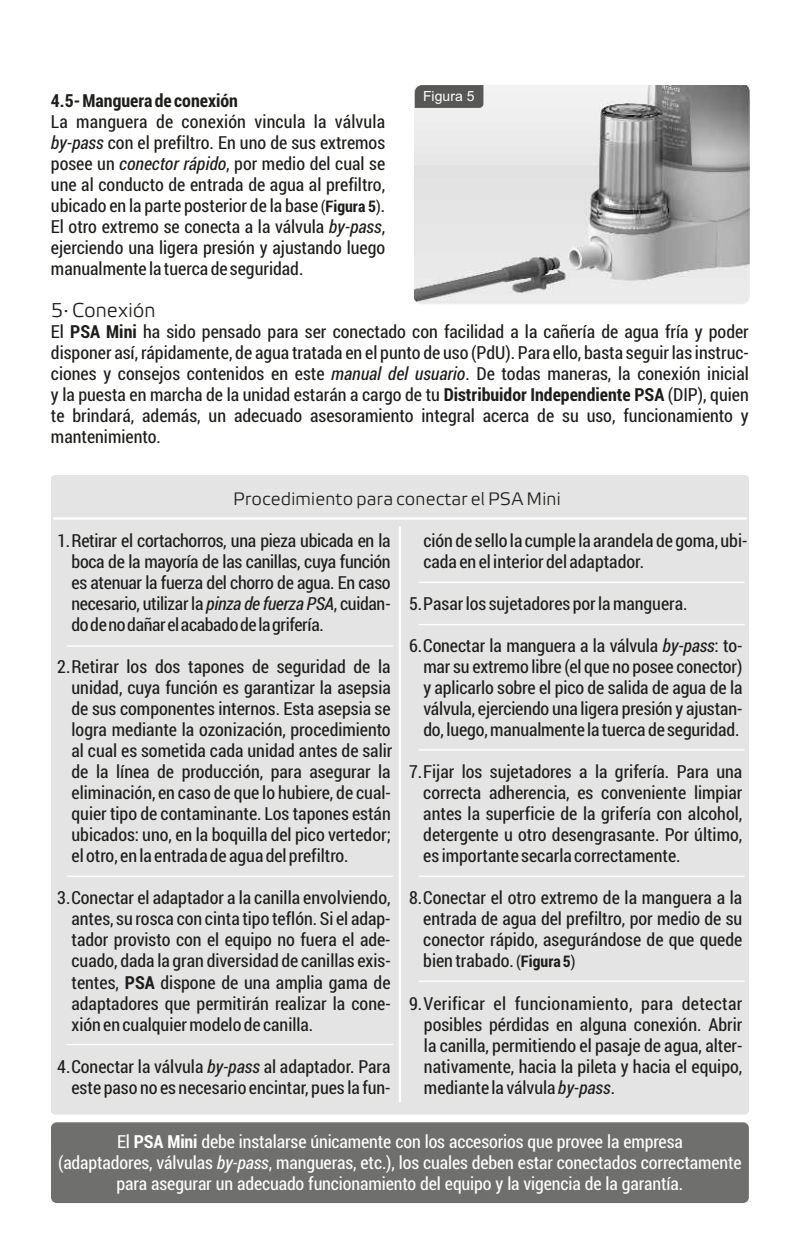
<style>
.page{position:relative;width:800px;height:1259px;background:#fff}
.page>*{position:absolute;margin:0;border:0;box-sizing:border-box;transform-origin:0 0}
.t1{font:20px "Etelka Light Pro";color:#1d1d1b}
.t2{font:18px/21px "Roboto Condensed";color:#1d1d1b;text-align:justify}
.t3{font:18px/21px "Roboto Condensed";letter-spacing:-.005em;color:#fff;text-align:center}
.t4{font:18px "Etelka Light Pro";letter-spacing:.01em;color:#1d1d1b}
.t5{font:700 18px "Roboto Condensed";color:#1d1d1b}
.t6{font:14px "Arial";color:#fff}
.s1{font-style:italic}
.s2{font-size:16px}
.s3{font-weight:700;font-size:16px}
.s4{font-weight:700}
</style>
<div class="page">
<div style="left:51px;top:1122px;width:697px;height:81px;background:#6f6f6e;border-radius:6px"></div>
<img style="left:414px;top:85px;width:334px;height:219px">
<svg style="left:414px;top:85px;width:69px;height:23px;background:#5b5b5a"></svg>
<div style="left:51px;top:475px;width:697px;height:639px;background:#e4e4e4"></div>
<hr style="left:67px;top:645px;width:325px;height:2px;background:#fff">
<hr style="left:398px;top:527px;width:3px;height:574px;background:#fff">
<hr style="left:54px;top:517px;width:691px;height:3px;background:#fff">
<hr style="left:67px;top:875px;width:325px;height:2px;background:#fff">
<hr style="left:419px;top:581px;width:325px;height:2px;background:#fff">
<hr style="left:67px;top:1043px;width:325px;height:2px;background:#fff">
<hr style="left:419px;top:624px;width:325px;height:1px;background:#fff">
<hr style="left:419px;top:749px;width:325px;height:1px;background:#fff">
<hr style="left:419px;top:875px;width:325px;height:2px;background:#fff">
<hr style="left:419px;top:980px;width:325px;height:2px;background:#fff">
<p class="t6" style="left:423px;top:91px;width:53px">Figura 5</p>
<p class="t5" style="left:51px;top:88px;width:188px">4.5- Manguera de conexión</p>
<p class="t2" style="left:51px;top:111px;width:335px">La manguera de conexión vincula la válvula <span class="s1">by-pass</span> con el prefiltro. En uno de sus extremos posee un <span class="s1">conector rápido</span>, por medio del cual se une al conducto de entrada de agua al prefiltro, ubicado en la parte posterior de la base <span class="s2">(</span><span class="s3">Figura 5</span><span class="s2">)</span>.<br>El otro extremo se conecta a la válvula <span class="s1">by-pass</span>, ejerciendo una ligera presión y ajustando luego manualmente la tuerca de seguridad.</p>
<p class="t1" style="left:51px;top:303px;width:106px">5· Conexión</p>
<p class="t2" style="left:51px;top:321px;width:699px">El <span class="s4">PSA Mini</span> ha sido pensado para ser conectado con facilidad a la cañería de agua fría y poder disponer así, rápidamente, de agua tratada en el punto de uso (PdU). Para ello, basta seguir las instruc&shy;ciones y consejos contenidos en este <span class="s1">manual del usuario</span>. De todas maneras, la conexión inicial y la puesta en marcha de la unidad estarán a cargo de tu <span class="s4">Distribuidor Independiente PSA</span> (DIP), quien te brindará, además, un adecuado asesoramiento integral acerca de su uso, funcionamiento y mantenimiento.</p>
<p class="t4" style="left:233px;top:492px;width:329px">Procedimiento para conectar el PSA Mini</p>
<p class="t2" style="left:423px;top:530px;width:325px">ción de sello la cumple la arandela de goma, ubi&shy;cada en el interior del adaptador.</p>
<p class="t2" style="left:409px;top:593px;width:280px">5. Pasar los sujetadores por la manguera.</p>
<p class="t2" style="left:423px;top:635px;width:320px;text-indent:-14px">6. Conectar la manguera a la válvula <span class="s1">by-pass</span>: to&shy;mar su extremo libre (el que no posee conector) y aplicarlo sobre el pico de salida de agua de la válvula, ejerciendo una ligera presión y ajustan&shy;do, luego, manualmente la tuerca de seguridad.</p>
<p class="t2" style="left:423px;top:761px;width:320px;text-indent:-14px">7. Fijar los sujetadores a la grifería. Para una correcta adherencia, es conveniente limpiar antes la superficie de la grifería con alcohol, detergente u otro desengrasante. Por último, es importante secarla correctamente.</p>
<p class="t2" style="left:423px;top:887px;width:320px;text-indent:-14px">8. Conectar el otro extremo de la manguera a la entrada de agua del prefiltro, por medio de su conector rápido, asegurándose de que quede bien trabado. <span class="s2">(</span><span class="s3">Figura 5</span><span class="s2">)</span></p>
<p class="t2" style="left:424px;top:992px;width:320px;text-indent:-15px">9. Verificar el funcionamiento, para detectar posibles pérdidas en alguna conexión. Abrir la canilla, permitiendo el pasaje de agua, alter&shy;nativamente, hacia la pileta y hacia el equipo, mediante la válvula <span class="s1">by-pass</span>.</p>
<p class="t2" style="left:71px;top:530px;width:320px;text-indent:-14px">1. Retirar el cortachorros, una pieza ubicada en la boca de la mayoría de las canillas, cuya función es atenuar la fuerza del chorro de agua. En caso necesario, utilizar la <span class="s1">pinza de fuerza PSA</span>, cuidan&shy;do de no dañar el acabado de la grifería.</p>
<p class="t2" style="left:71px;top:656px;width:322px;text-indent:-14px">2. Retirar los dos tapones de seguridad de la unidad, cuya función es garantizar la asepsia de sus componentes internos. Esta asepsia se logra mediante la ozonización, procedimiento al cual es sometida cada unidad antes de salir de la línea de producción, para asegurar la eliminación, en caso de que lo hubiere, de cual&shy;quier tipo de contaminante. Los tapones están ubicados: uno, en la boquilla del pico vertedor; el otro, en la entrada de agua del prefiltro.</p>
<p class="t2" style="left:71px;top:887px;width:320px;text-indent:-14px">3. Conectar el adaptador a la canilla envolviendo, antes, su rosca con cinta tipo teflón. Si el adap&shy;tador provisto con el equipo no fuera el ade&shy;cuado, dada la gran diversidad de canillas exis&shy;tentes, <span class="s4">PSA</span> dispone de una amplia gama de adaptadores que permitirán realizar la cone&shy;xión en cualquier modelo de canilla.</p>
<p class="t2" style="left:57px;top:1055px;width:335px;text-align:right">4. Conectar la válvula <span class="s1">by-pass</span> al adaptador. Para este paso no es necesario encintar, pues la fun-</p>
<p class="t3" style="left:58px;top:1130px;width:684px">El <span class="s4">PSA Mini</span> debe instalarse únicamente con los accesorios que provee la empresa<br>(adaptadores, válvulas <span class="s1">by-pass</span>, mangueras, etc.), los cuales deben estar conectados correctamente para asegurar un adecuado funcionamiento del equipo y la vigencia de la garantía.</p>
</div>
